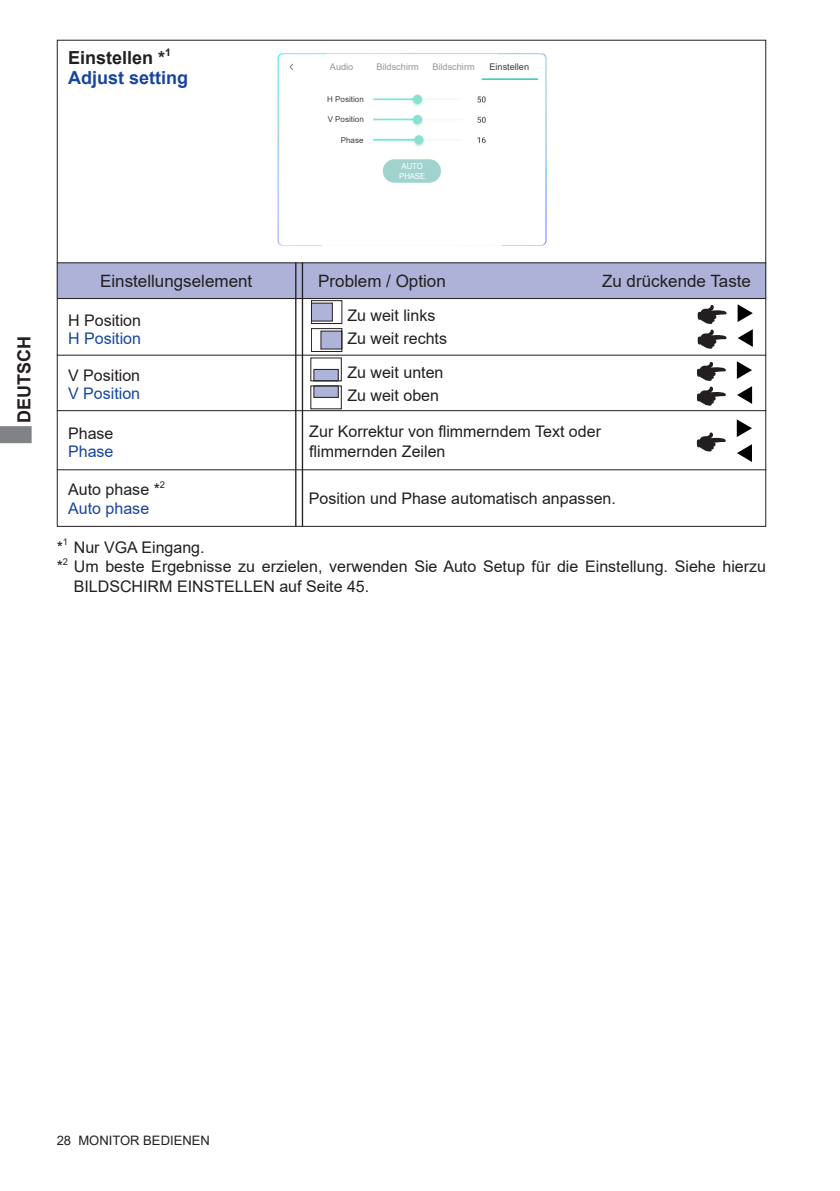
<style>
.page{position:relative;width:840px;height:1191px;background:#fff}
.page>*{position:absolute;margin:0;border:0;box-sizing:border-box;transform-origin:0 0}
.t1{font:700 18px "Arial";color:#231f20}
.t2{font:700 18px "Arial";color:#18469d}
.t3{font:17px "Arial";color:#231f20}
.t4{font:16px/19.8px "Arial";color:#231f20}
.t5{font:16px "Arial";color:#18469d}
.t6{font:13px "Arial";color:#231f20}
.t7{font:700 10.4px "Arial";color:#231f20}
.t8{font:9.4px "Arial";color:#231f20}
.t9{font:9.2px "Arial";color:#939598}
.t10{font:9.2px "Arial";color:#3e3e3f}
.t11{font:8.4px/9.6px "Arial";letter-spacing:-.025em;color:#fff;scale:.94 1}
.t12{font:8px "Arial";color:#3e3e3f}
</style>
<div class="page">
<svg style="left:0;top:426px;width:32px;height:17px"></svg>
<div style="left:57px;top:263px;width:708px;height:36px;background:#aeb2d8;border:2px solid #aeb2d8"></div>
<hr style="left:57px;top:298px;width:708px;height:1px;background:#231f20">
<hr style="left:57px;top:262px;width:708px;height:1px;background:#231f20">
<hr style="left:295px;top:262px;width:1px;height:264px;background:#231f20">
<hr style="left:301px;top:262px;width:2px;height:264px;background:#231f20">
<hr style="left:57px;top:355px;width:708px;height:1px;background:#231f20">
<hr style="left:57px;top:410px;width:708px;height:1px;background:#231f20">
<svg style="left:697px;top:361px;width:29px;height:44px"></svg>
<svg style="left:736px;top:361px;width:15px;height:18px"></svg>
<svg style="left:737px;top:386px;width:14px;height:18px"></svg>
<hr style="left:57px;top:469px;width:708px;height:1px;background:#231f20">
<svg style="left:697px;top:305px;width:29px;height:43px"></svg>
<svg style="left:737px;top:304px;width:15px;height:18px"></svg>
<svg style="left:738px;top:329px;width:14px;height:18px"></svg>
<div style="left:311px;top:303px;width:21px;height:18px;background:#aeb3d9"></div>
<div style="left:311px;top:300px;width:31px;height:24px;border:1px solid #231f20"></div>
<div style="left:321px;top:331px;width:20px;height:18px;background:#aeb3d9"></div>
<div style="left:311px;top:328px;width:31px;height:24px;border:1px solid #231f20"></div>
<svg style="left:310px;top:357px;width:31px;height:52px"></svg>
<svg style="left:696px;top:432px;width:29px;height:19px"></svg>
<svg style="left:736px;top:419px;width:15px;height:18px"></svg>
<svg style="left:737px;top:445px;width:14px;height:17px"></svg>
<img style="left:277px;top:53px;width:269px;height:192px">
<div style="left:320px;top:61px;width:209px;height:13px;background:#fff"></div>
<div style="left:317px;top:90px;width:49px;height:61px;background:#fff"></div>
<div style="left:383px;top:159px;width:57px;height:23px;background:#a1d2ce;border-radius:12px"></div>
<p class="t1" style="left:68px;top:45px;width:99px">Einstellen *</p>
<p class="t7" style="left:165px;top:45px;width:7px">1</p>
<p class="t2" style="left:68px;top:65px;width:122px">Adjust setting</p>
<p class="t9" style="left:330px;top:61px;width:25px">Audio</p>
<p class="t9" style="left:376px;top:61px;width:44px">Bildschirm</p>
<p class="t9" style="left:432px;top:61px;width:44px">Bildschirm</p>
<p class="t10" style="left:489px;top:61px;width:41px">Einstellen</p>
<p class="t12" style="left:327px;top:94px;width:38px">H Position</p>
<p class="t12" style="left:327px;top:114px;width:38px">V Position</p>
<p class="t12" style="left:340px;top:134px;width:24px">Phase</p>
<p class="t11" style="left:399px;top:162px;width:29px">AUTO<br>PHASE</p>
<p class="t1" style="left:11px;top:422px;width:88px;rotate:-90deg">DEUTSCH</p>
<p class="t3" style="left:100px;top:269px;width:154px">Einstellungselement</p>
<p class="t3" style="left:318px;top:269px;width:129px">Problem / Option</p>
<p class="t3" style="left:601px;top:269px;width:150px">Zu drückende Taste</p>
<p class="t4" style="left:68px;top:310px;width:74px">H Position</p>
<p class="t5" style="left:68px;top:327px;width:74px">H Position</p>
<p class="t4" style="left:68px;top:365px;width:74px">V Position</p>
<p class="t5" style="left:68px;top:382px;width:74px">V Position</p>
<p class="t4" style="left:68px;top:423px;width:47px">Phase</p>
<p class="t5" style="left:68px;top:440px;width:47px">Phase</p>
<p class="t4" style="left:68px;top:480px;width:93px">Auto phase *</p>
<p class="t8" style="left:160px;top:478px;width:7px">2</p>
<p class="t5" style="left:68px;top:497px;width:82px">Auto phase</p>
<p class="t4" style="left:347px;top:304px;width:101px;line-height:22.6px">Zu weit links<br>Zu weit rechts</p>
<p class="t4" style="left:347px;top:361px;width:98px;line-height:22.6px">Zu weit unten<br>Zu weit oben</p>
<p class="t4" style="left:309px;top:421px;width:293px">Zur Korrektur von flimmerndem Text oder flimmernden Zeilen</p>
<p class="t4" style="left:308px;top:488px;width:308px">Position und Phase automatisch anpassen.</p>
<p class="t4" style="left:57px;top:537px;width:8px">*</p>
<p class="t8" style="left:63px;top:535px;width:7px">1</p>
<p class="t4" style="left:74px;top:537px;width:132px">Nur VGA Eingang.</p>
<p class="t4" style="left:57px;top:557px;width:8px">*</p>
<p class="t8" style="left:63px;top:555px;width:7px">2</p>
<p class="t4" style="left:74px;top:557px;width:693px">Um beste Ergebnisse zu erzielen, verwenden Sie Auto Setup für die Einstellung. Siehe hierzu<br>BILDSCHIRM EINSTELLEN auf Seite 45.</p>
<p class="t6" style="left:57px;top:1131px;width:154px">28 MONITOR BEDIENEN</p>
</div>
